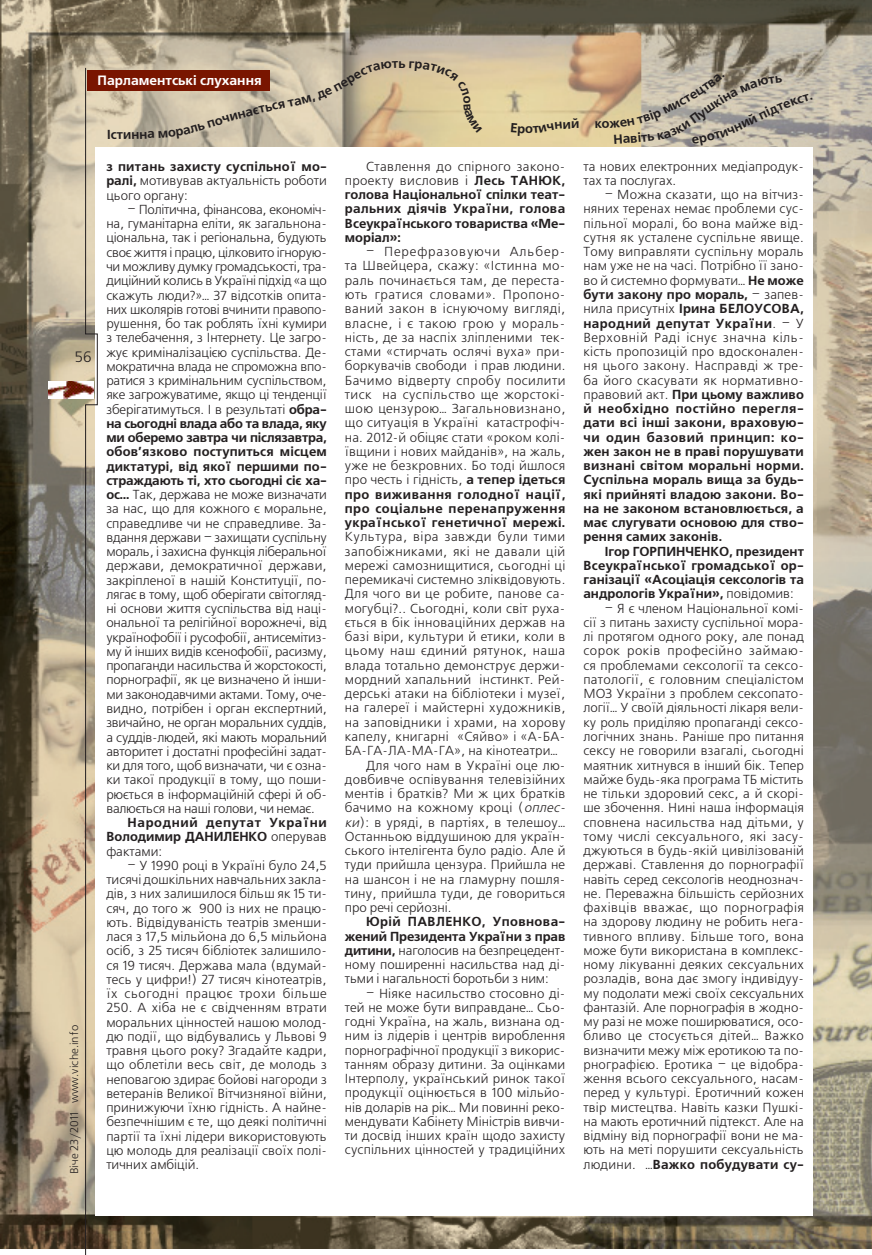
<style>
.page{position:relative;width:872px;height:1255px;background:#fff}
.page>*{position:absolute;margin:0;border:0;box-sizing:border-box;transform-origin:0 0}
.foto{font:15px "Free Set C";color:#231f20}
.rubrica_left{font:700 13.5px "Free Set C";color:#fff}
.text_freeset{font:13.05px/14.2px "Free Set C";letter-spacing:.01em;color:#231f20;text-align:justify}
.text_freeset-2{font:700 13.05px/14.2px "Free Set C";color:#231f20;text-align:justify}
.t1{font:11.25px "Free Set C";color:#231f20}
.s1{font-weight:700}
.s2{font-weight:400}
.s3{font-style:italic}
</style>
<div class="page">
<img style="left:0;top:0;width:872px;height:1248px">
<div style="left:95px;top:148px;width:718px;height:1067px;background:#fff"></div>
<img style="left:48px;top:381px;width:36px;height:17px">
<svg style="left:84px;top:55px;width:314px;height:1199px"></svg>
<svg style="left:409px;top:61px;width:73px;height:72px;background:#dccb9d"></svg>
<svg style="left:511px;top:123px;width:14px;height:13px"></svg>
<svg style="left:532px;top:121px;width:38px;height:12px"></svg>
<svg style="left:595px;top:74px;width:217px;height:71px;background:#c2b7a2"></svg>
<p class="rubrica_left" style="left:98px;top:72px;width:165px">Парламентські слухання</p>
<p class="foto" style="left:75px;top:349px;width:18px">56</p>
<p class="t1" style="left:68px;top:1174px;width:151px;rotate:-90deg">Віче 23/2011 www.viche.info</p>
<p class="text_freeset-2" style="left:107px;top:128px;width:26px;rotate:-1deg">Істи</p>
<p class="text_freeset-2" style="left:188px;top:122px;width:43px;rotate:-17deg">ль поч</p>
<p class="text_freeset" style="left:106px;top:160px;width:222px"><span class="s1">з питань захисту суспільної мо&shy;ралі,</span> мотивував актуальність роботи цього органу:</p>
<p class="text_freeset" style="left:106px;top:203px;width:222px;text-indent:21px">– Політична, фінансова, економіч&shy;на, гуманітарна еліти, як загальнона&shy;ціональна, так і регіональна, будують своє життя і працю, цілковито ігнорую&shy;чи можливу думку громадськості, тра&shy;диційний колись в Україні підхід «а що скажуть люди?»… 37 відсотків опита&shy;них школярів готові вчинити правопо&shy;рушення, бо так роблять їхні кумири з телебачення, з Інтернету. Це загро&shy;жує криміналізацією суспільства. Де&shy;мократична влада не спроможна впо&shy;ратися з кримінальним суспільством, яке загрожуватиме, якщо ці тенденції зберігатимуться. І в результаті <span class="s1">обра&shy;на сьогодні влада або та влада, яку ми оберемо завтра чи післязавтра, обов’язково поступиться місцем диктатурі, від якої першими по&shy;страждають ті, хто сьогодні сіє ха&shy;ос…</span> Так, держава не може визначати за нас, що для кожного є моральне, справедливе чи не справедливе. За&shy;вдання держави – захищати суспільну мораль, і захисна функція ліберальної держави, демократичної держави, закріпленої в нашій Конституції, по&shy;лягає в тому, щоб оберігати світогляд&shy;ні основи життя суспільства від наці&shy;ональної та релігійної ворожнечі, від українофобії і русофобії, антисемітиз&shy;му й інших видів ксенофобії, расизму, пропаганди насильства й жорстокості, порнографії, як це визначено й інши&shy;ми законодавчими актами. Тому, оче&shy;видно, потрібен і орган експертний, звичайно, не орган моральних суддів, а суддів-людей, які мають моральний авторитет і достатні професійні задат&shy;ки для того, щоб визначати, чи є озна&shy;ки такої продукції в тому, що поши&shy;рюється в інформаційній сфері й об&shy;валюється на наші голови, чи немає.</p>
<p class="text_freeset-2" style="left:106px;top:815px;width:222px;text-indent:21px">Народний депутат України Володимир ДАНИЛЕНКО <span class="s2">оперував фактами:</span></p>
<p class="text_freeset" style="left:106px;top:858px;width:222px;text-indent:21px">– У 1990 році в Україні було 24,5 тисячі дошкільних навчальних закла&shy;дів, з них залишилося більш як 15 ти&shy;сяч, до того ж 900 із них не працю&shy;ють. Відвідуваність театрів зменши&shy;лася з 17,5 мільйона до 6,5 мільйона осіб, з 25 тисяч бібліотек залишило&shy;ся 19 тисяч. Держава мала (вдумай&shy;тесь у цифри!) 27 тисяч кінотеатрів, їх сьогодні працює трохи більше 250. А хіба не є свідченням втрати моральних цінностей нашою молод&shy;дю події, що відбувались у Львові 9 травня цього року? Згадайте кадри, що облетіли весь світ, де молодь з неповагою здирає бойові нагороди з ветеранів Великої Вітчизняної війни, принижуючи їхню гідність. А найне&shy;безпечнішим є те, що деякі політичні партії та їхні лідери використовують цю молодь для реалізації своїх полі&shy;тичних амбіцій.</p>
<p class="text_freeset-2" style="left:398px;top:57px;width:9px">ь</p>
<p class="text_freeset-2" style="left:525px;top:122px;width:9px">о</p>
<p class="text_freeset-2" style="left:571px;top:117px;width:10px">й</p>
<p class="text_freeset-2" style="left:345px;top:159px;width:222px;text-align:left;text-indent:21px"><span class="s2">Ставлення до спірного законо&shy;проекту висловив і</span> Лесь ТАНЮК, голова Національної спілки теат&shy;ральних діячів України, голова<br>Всеукраїнського товариства «Ме&shy;моріал»:</p>
<p class="text_freeset" style="left:345px;top:245px;width:222px;text-indent:21px">– Перефразовуючи Альбер&shy;та Швейцера, скажу: «Істинна мо&shy;раль починається там, де переста&shy;ють гратися словами». Пропоно&shy;ваний закон в існуючому вигляді, власне, і є такою грою у мораль&shy;ність, де за наспіх зліпленими тек&shy;стами «стирчать ослячі вуха» при&shy;боркувачів свободи і прав людини.<br>Бачимо відверту спробу посилити тиск на суспільство ще жорстокі&shy;шою цензурою… Загальновизнано, що ситуація в Україні катастрофіч&shy;на. 2012-й обіцяє стати «роком колі&shy;ївщини і нових майданів», на жаль, уже не безкровних. Бо тоді йшлося про честь і гідність, <span class="s1">а тепер ідеться про виживання голодної нації, про соціальне перенапруження української генетичної мережі.<br></span>Культура, віра завжди були тими запобіжниками, які не давали цій мережі самознищитися, сьогодні ці перемикачі системно зліквідовують.<br>Для чого ви це робите, панове са&shy;могубці?.. Сьогодні, коли світ руха&shy;ється в бік інноваційних держав на базі віри, культури й етики, коли в цьому наш єдиний рятунок, наша влада тотально демонструє держи&shy;мордний хапальний інстинкт. Рей&shy;дерські атаки на бібліотеки і музеї, на галереї і майстерні художників, на заповідники і храми, на хорову капелу, книгарні «Сяйво» і «А-БА-БА-ГА-ЛА-МА-ГА», на кінотеатри…</p>
<p class="text_freeset" style="left:345px;top:758px;width:225px;text-align:left;text-indent:21px">Для чого нам в Україні оце лю&shy;довбивче оспівування телевізійних ментів і братків? Ми ж цих братків бачимо на кожному кроці (<span class="s3">оплес&shy;ки</span>): в уряді, в партіях, в телешоу…<br>Останньою віддушиною для україн&shy;ського інтелігента було радіо. Але й туди прийшла цензура. Прийшла не на шансон і не на гламурну пошля&shy;тину, прийшла туди, де говориться про речі серйозні.</p>
<p class="text_freeset" style="left:345px;top:915px;width:222px;text-indent:21px"><span class="s1">Юрій ПАВЛЕНКО, Уповнова&shy;жений Президента України з прав дитини,</span> наголосив на безпрецедент&shy;ному поширенні насильства над ді&shy;тьми і нагальності боротьби з ним:</p>
<p class="text_freeset" style="left:345px;top:986px;width:222px;text-indent:21px">– Ніяке насильство стосовно ді&shy;тей не може бути виправдане… Сьо&shy;годні Україна, на жаль, визнана од&shy;ним із лідерів і центрів вироблення порнографічної продукції з викорис&shy;танням образу дитини. За оцінками Інтерполу, український ринок такої продукції оцінюється в 100 мільйо&shy;нів доларів на рік… Ми повинні реко&shy;мендувати Кабінету Міністрів вивчи&shy;ти досвід інших країн щодо захисту суспільних цінностей у традиційних</p>
<p class="text_freeset" style="left:583px;top:160px;width:222px">та нових електронних медіапродук&shy;тах та послугах.</p>
<p class="text_freeset" style="left:583px;top:188px;width:222px;text-indent:21px">– Можна сказати, що на вітчиз&shy;няних теренах немає проблеми сус&shy;пільної моралі, бо вона майже від&shy;сутня як усталене суспільне явище.<br>Тому виправляти суспільну мораль нам уже не на часі. Потрібно її зано&shy;во й системно формувати… <span class="s1">Не може бути закону про мораль,</span> – запев&shy;нила присутніх <span class="s1">Ірина БЕЛОУСОВА, народний депутат України</span>. – У Верховній Раді існує значна кіль&shy;кість пропозицій про вдосконален&shy;ня цього закону. Насправді ж тре&shy;ба його скасувати як нормативно&shy;правовий акт. <span class="s1">При цьому важливо й необхідно постійно перегля&shy;дати всі інші закони, враховую&shy;чи один базовий принцип: ко&shy;жен закон не в праві порушувати визнані світом моральні норми.<br>Суспільна мораль вища за будь&shy;які прийняті владою закони. Во&shy;на не законом встановлюється, а має слугувати основою для ство&shy;рення самих законів.</span></p>
<p class="text_freeset-2" style="left:583px;top:544px;width:222px;text-indent:21px">Ігор ГОРПИНЧЕНКО, президент Всеукраїнської громадської ор&shy;ганізації «Асоціація сексологів та андрологів України», <span class="s2">повідомив:</span></p>
<p class="text_freeset" style="left:583px;top:601px;width:222px;text-align:left;text-indent:21px">– Я є членом Національної комі&shy;сії з питань захисту суспільної мора&shy;лі протягом одного року, але понад сорок років професійно займаю&shy;ся проблемами сексології та сексо&shy;патології, є головним спеціалістом МОЗ України з проблем сексопато&shy;логії… У своїй діяльності лікаря вели&shy;ку роль приділяю пропаганді сексо&shy;логічних знань. Раніше про питання сексу не говорили взагалі, сьогодні маятник хитнувся в інший бік. Тепер майже будь-яка програма ТБ містить не тільки здоровий секс, а й скорі&shy;ше збочення. Нині наша інформація сповнена насильства над дітьми, у тому числі сексуального, які засу&shy;джуються в будь-якій цивілізованій державі. Ставлення до порнографії навіть серед сексологів неоднознач&shy;не. Переважна більшість серйозних фахівців вважає, що порнографія на здорову людину не робить нега&shy;тивного впливу. Більше того, вона може бути використана в комплекс&shy;ному лікуванні деяких сексуальних розладів, вона дає змогу індивідуу&shy;му подолати межі своїх сексуальних фантазій. Але порнографія в жодно&shy;му разі не може поширюватися, осо&shy;бливо це стосується дітей… Важко визначити межу між еротикою та по&shy;рнографією. Еротика – це відобра&shy;ження всього сексуального, насам&shy;перед у культурі. Еротичний кожен твір мистецтва. Навіть казки Пушкі&shy;на мають еротичний підтекст. Але на відміну від порнографії вони не ма&shy;ють на меті порушити сексуальність людини. …<span class="s1">Важко побудувати су-</span></p>
</div>
